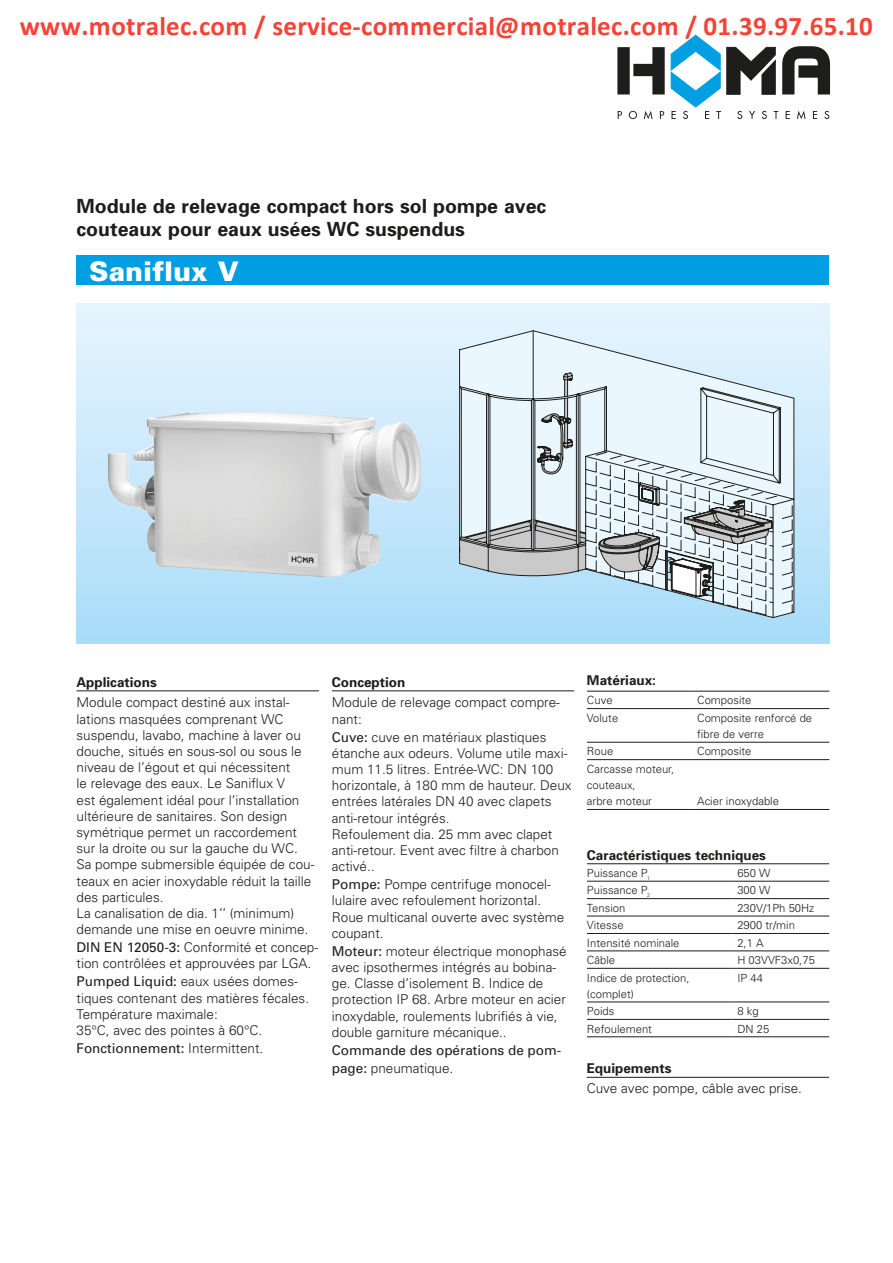
<style>
.page{position:relative;width:893px;height:1263px;background:#fff}
.page>*{position:absolute;margin:0;border:0;box-sizing:border-box;transform-origin:0 0}
.t1{font:700 27px "Calibri";color:#f54337}
.t2{font:900 27px "Univers";color:#fff}
.t3{font:700 19.5px/22.5px "Univers";color:#1d1d1b}
.t4{font:300 13.5px/16.2px "Univers";color:#1d1d1b}
.t5{font:13.5px/18px "Univers";color:#1d1d1b}
.t6{font:700 13.5px "Univers";color:#1d1d1b}
.t7{font:300 11.25px/16.2px "Univers";color:#1d1d1b}
.s1{font-weight:400}
.s2{font-weight:300}
</style>
<div class="page">
<div style="left:77px;top:303px;width:752px;height:340px;background:linear-gradient(to bottom,#e7f5fe,#aadcf8)"></div>
<img style="left:108px;top:412px;width:314px;height:166px">
<svg style="left:459px;top:331px;width:335px;height:284px;background:#cad8e0"></svg>
<div style="left:77px;top:255px;width:752px;height:30px;background:#009fe3"></div>
<hr style="left:587px;top:691px;width:104px;height:1px;background:#1d1d1b">
<hr style="left:691px;top:691px;width:138px;height:1px;background:#1d1d1b">
<hr style="left:587px;top:708px;width:104px;height:1px;background:#1d1d1b">
<hr style="left:691px;top:708px;width:138px;height:1px;background:#1d1d1b">
<hr style="left:587px;top:742px;width:104px;height:1px;background:#1d1d1b">
<hr style="left:691px;top:742px;width:138px;height:1px;background:#1d1d1b">
<hr style="left:587px;top:759px;width:104px;height:1px;background:#1d1d1b">
<hr style="left:691px;top:759px;width:138px;height:1px;background:#1d1d1b">
<hr style="left:587px;top:809px;width:104px;height:1px;background:#1d1d1b">
<hr style="left:691px;top:809px;width:138px;height:1px;background:#1d1d1b">
<hr style="left:587px;top:863px;width:144px;height:1px;background:#1d1d1b">
<hr style="left:731px;top:863px;width:98px;height:1px;background:#1d1d1b">
<hr style="left:587px;top:881px;width:144px;height:1px;background:#1d1d1b">
<hr style="left:731px;top:881px;width:98px;height:1px;background:#1d1d1b">
<hr style="left:587px;top:898px;width:144px;height:1px;background:#1d1d1b">
<hr style="left:731px;top:898px;width:98px;height:1px;background:#1d1d1b">
<hr style="left:587px;top:916px;width:144px;height:1px;background:#1d1d1b">
<hr style="left:731px;top:916px;width:98px;height:1px;background:#1d1d1b">
<hr style="left:587px;top:933px;width:144px;height:1px;background:#1d1d1b">
<hr style="left:731px;top:933px;width:98px;height:1px;background:#1d1d1b">
<hr style="left:587px;top:951px;width:144px;height:1px;background:#1d1d1b">
<hr style="left:731px;top:951px;width:98px;height:1px;background:#1d1d1b">
<hr style="left:587px;top:968px;width:144px;height:1px;background:#1d1d1b">
<hr style="left:731px;top:968px;width:98px;height:1px;background:#1d1d1b">
<hr style="left:587px;top:1002px;width:144px;height:1px;background:#1d1d1b">
<hr style="left:731px;top:1002px;width:98px;height:1px;background:#1d1d1b">
<hr style="left:587px;top:1019px;width:144px;height:1px;background:#1d1d1b">
<hr style="left:731px;top:1019px;width:98px;height:1px;background:#1d1d1b">
<hr style="left:587px;top:1036px;width:144px;height:1px;background:#1d1d1b">
<hr style="left:731px;top:1036px;width:98px;height:1px;background:#1d1d1b">
<hr style="left:587px;top:1077px;width:242px;height:1px;background:#1d1d1b">
<hr style="left:77px;top:691px;width:242px;height:1px;background:#1d1d1b">
<hr style="left:332px;top:691px;width:242px;height:1px;background:#1d1d1b">
<svg style="left:618px;top:111px;width:4px;height:8px"></svg>
<svg style="left:629px;top:111px;width:8px;height:8px"></svg>
<svg style="left:644px;top:111px;width:8px;height:8px"></svg>
<svg style="left:660px;top:111px;width:4px;height:8px"></svg>
<svg style="left:617px;top:47px;width:48px;height:47px"></svg>
<svg style="left:671px;top:35px;width:159px;height:84px"></svg>
<h1 class="t1" style="left:20px;top:15px;width:855px">www.motralec.com / service-commercial@motralec.com / 01.39.97.65.10</h1>
<h2 class="t3" style="left:77px;top:195px;width:471px">Module de relevage compact hors sol pompe avec couteaux pour eaux usées WC suspendus</h2>
<h1 class="t2" style="left:89px;top:254px;width:151px">Saniflux V</h1>
<p class="t6" style="left:77px;top:674px;width:82px">Applications</p>
<p class="t4" style="left:77px;top:694px;width:239px">Module compact destiné aux instal&shy;lations masquées comprenant WC suspendu, lavabo, machine à laver ou douche, situés en sous-sol ou sous le niveau de l’égout et qui nécessitent<br>le relevage des eaux. Le Saniflux V<br>est également idéal pour l’installation ultérieure de sanitaires. Son design symétrique permet un raccordement sur la droite ou sur la gauche du WC.<br>Sa pompe submersible équipée de cou&shy;teaux en acier inoxydable réduit la taille des particules.<br>La canalisation de dia. 1’’ (minimum) demande une mise en oeuvre minime.</p>
<p class="t4" style="left:77px;top:939px;width:243px"><span class="s1">DIN EN 12050-3:</span> Conformité et concep&shy;tion contrôlées et approuvées par LGA.</p>
<p class="t4" style="left:77px;top:973px;width:234px"><span class="s1">Pumped Liquid:</span> eaux usées domes&shy;tiques contenant des matières fécales.<br>Température maximale:<br>35°C, avec des pointes à 60°C.</p>
<p class="t5" style="left:77px;top:1039px;width:188px">Fonctionnement: <span class="s2">Intermittent.</span></p>
<p class="t6" style="left:332px;top:674px;width:75px">Conception</p>
<p class="t4" style="left:332px;top:694px;width:230px">Module de relevage compact compre&shy;nant:</p>
<p class="t4" style="left:332px;top:729px;width:241px"><span class="s1">Cuve:</span> cuve en matériaux plastiques étanche aux odeurs. Volume utile maxi&shy;mum 11.5 litres. Entrée-WC: DN 100 horizontale, à 180 mm de hauteur. Deux entrées latérales DN 40 avec clapets anti-retour intégrés.<br>Refoulement dia. 25 mm avec clapet anti-retour. Event avec filtre à charbon activé..</p>
<p class="t4" style="left:332px;top:876px;width:234px"><span class="s1">Pompe:</span> Pompe centrifuge monocel&shy;lulaire avec refoulement horizontal.<br>Roue multicanal ouverte avec système coupant.</p>
<p class="t4" style="left:332px;top:943px;width:236px"><span class="s1">Moteur:</span> moteur électrique monophasé avec ipsothermes intégrés au bobina&shy;ge. Classe d’isolement B. Indice de protection IP 68. Arbre moteur en acier inoxydable, roulements lubrifiés à vie, double garniture mécanique..</p>
<p class="t5" style="left:332px;top:1041px;width:231px">Commande des opérations de pom&shy;page: <span class="s2">pneumatique.</span></p>
<p class="t6" style="left:587px;top:672px;width:71px">Matériaux:</p>
<p class="t7" style="left:587px;top:692px;width:27px">Cuve</p>
<p class="t7" style="left:697px;top:692px;width:56px">Composite</p>
<p class="t7" style="left:587px;top:710px;width:33px">Volute</p>
<p class="t7" style="left:697px;top:710px;width:117px">Composite renforcé de fibre de verre</p>
<p class="t7" style="left:587px;top:743px;width:28px">Roue</p>
<p class="t7" style="left:697px;top:743px;width:56px">Composite</p>
<p class="t7" style="left:587px;top:761px;width:89px">Carcasse moteur, couteaux,<br>arbre moteur</p>
<p class="t7" style="left:697px;top:793px;width:83px">Acier inoxydable</p>
<p class="t6" style="left:587px;top:846px;width:180px">Caractéristiques techniques</p>
<p class="t7" style="left:587px;top:865px;width:64px">Puissance P<sub>1</sub></p>
<p class="t7" style="left:737px;top:865px;width:35px">650 W</p>
<p class="t7" style="left:587px;top:882px;width:64px">Puissance P<sub>2</sub></p>
<p class="t7" style="left:737px;top:882px;width:35px">300 W</p>
<p class="t7" style="left:587px;top:900px;width:40px">Tension</p>
<p class="t7" style="left:737px;top:900px;width:78px">230V/1Ph 50Hz</p>
<p class="t7" style="left:587px;top:917px;width:38px">Vitesse</p>
<p class="t7" style="left:737px;top:917px;width:59px">2900 tr/min</p>
<p class="t7" style="left:587px;top:934px;width:94px">Intensité nominale</p>
<p class="t7" style="left:737px;top:934px;width:28px">2,1 A</p>
<p class="t7" style="left:587px;top:952px;width:30px">Câble</p>
<p class="t7" style="left:737px;top:952px;width:79px">H 03VVF3x0,75</p>
<p class="t7" style="left:587px;top:969px;width:104px">Indice de protection, (complet)</p>
<p class="t7" style="left:737px;top:969px;width:27px">IP 44</p>
<p class="t7" style="left:587px;top:1003px;width:29px">Poids</p>
<p class="t7" style="left:737px;top:1003px;width:23px">8 kg</p>
<p class="t7" style="left:587px;top:1020px;width:67px">Refoulement</p>
<p class="t7" style="left:737px;top:1020px;width:33px">DN 25</p>
<p class="t6" style="left:587px;top:1060px;width:86px">Equipements</p>
<p class="t4" style="left:587px;top:1080px;width:217px">Cuve avec pompe, câble avec prise.</p>
</div>
